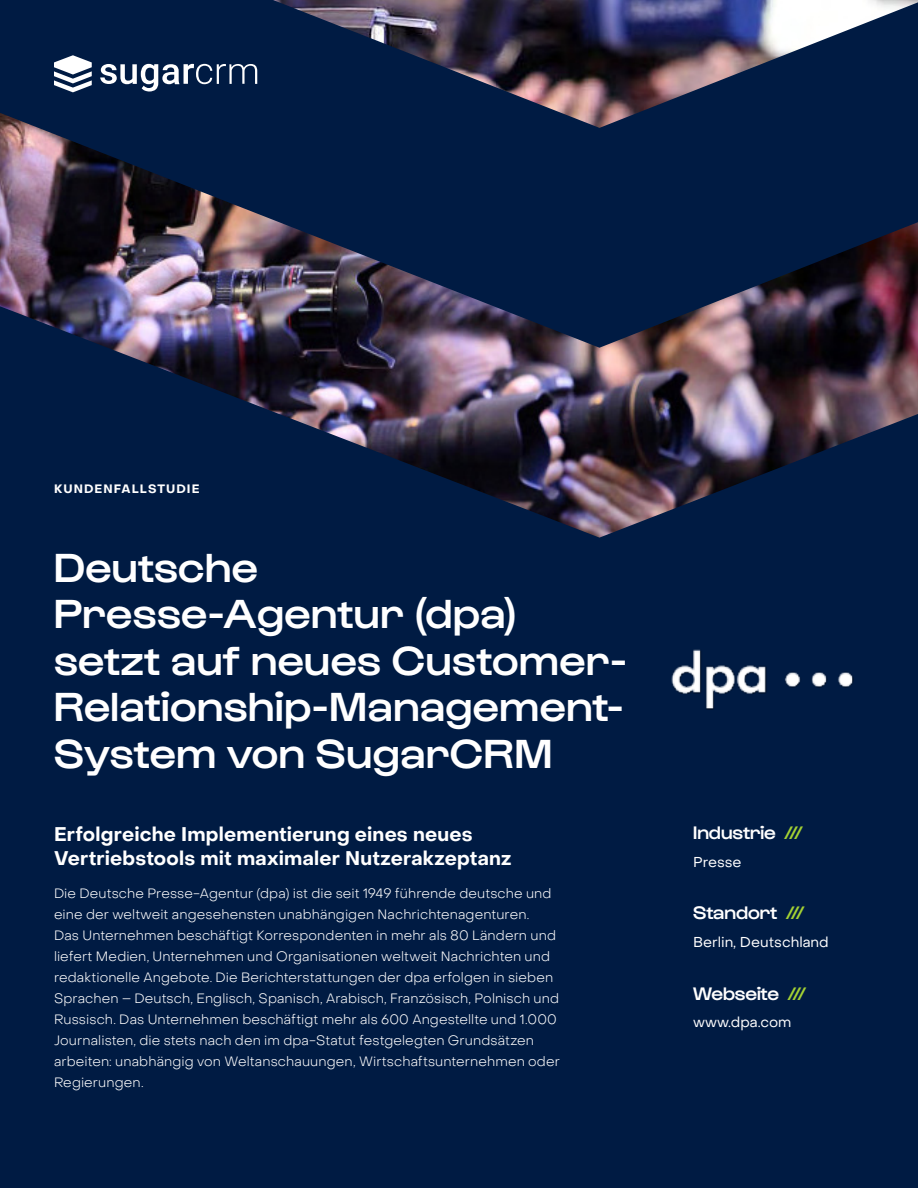
<style>
.page{position:relative;width:918px;height:1188px;background:#001b43}
.page>*{position:absolute;margin:0;border:0;box-sizing:border-box;transform-origin:0 0}
.t1{font:500 42px/46.5px "Gustavo";letter-spacing:.01em;color:#fff}
.t2{font:700 19.5px/24px "Object Sans";letter-spacing:.01em;color:#fff}
.t3{font:500 18.75px "Gustavo";letter-spacing:-.005em;color:#fff}
.t4{font:14.25px "Object Sans";color:#fff}
.t5{font:300 13.5px/21px "Object Sans";letter-spacing:.01em;color:#fff}
.t6{font:700 12px "Object Sans";letter-spacing:.09em;color:#fff}
.s1{color:#a4d233}
</style>
<div class="page">
<img style="left:109px;top:348px;width:809px;height:190px">
<img style="left:0;top:0;width:918px;height:348px">
<svg style="left:54px;top:55px;width:38px;height:37px"></svg>
<svg style="left:100px;top:64px;width:157px;height:28px"></svg>
<img style="left:671px;top:649px;width:183px;height:61px">
<p class="t6" style="left:54px;top:484px;width:147px">KUNDENFALLSTUDIE</p>
<h1 class="t1" style="left:54px;top:544px;width:574px">Deutsche<br>Presse-Agentur (dpa) setzt auf neues Customer-<br>Relationship-Management-<br>System von SugarCRM</h1>
<h2 class="t2" style="left:54px;top:824px;width:459px">Erfolgreiche Implementierung eines neues<br>Vertriebstools mit maximaler Nutzerakzeptanz</h2>
<p class="t5" style="left:54px;top:883px;width:507px">Die Deutsche Presse-Agentur (dpa) ist die seit 1949 führende deutsche und eine der weltweit angesehensten unabhängigen Nachrichtenagenturen.<br>Das Unternehmen beschäftigt Korrespondenten in mehr als 80 Ländern und liefert Medien, Unternehmen und Organisationen weltweit Nachrichten und redaktionelle Angebote. Die Berichterstattungen der dpa erfolgen in sieben Sprachen – Deutsch, Englisch, Spanisch, Arabisch, Französisch, Polnisch und Russisch. Das Unternehmen beschäftigt mehr als 600 Angestellte und 1.000<br>Journalisten, die stets nach den im dpa-Statut festgelegten Grundsätzen arbeiten: unabhängig von Weltanschauungen, Wirtschaftsunternehmen oder Regierungen.</p>
<h3 class="t3" style="left:693px;top:823px;width:112px">Industrie <span class="s1">///</span></h3>
<p class="t4" style="left:693px;top:856px;width:50px">Presse</p>
<h3 class="t3" style="left:693px;top:903px;width:113px">Standort <span class="s1">///</span></h3>
<p class="t4" style="left:693px;top:936px;width:137px">Berlin, Deutschland</p>
<h3 class="t3" style="left:693px;top:983px;width:115px">Webseite <span class="s1">///</span></h3>
<p class="t4" style="left:693px;top:1017px;width:100px">www.dpa.com</p>
</div>
